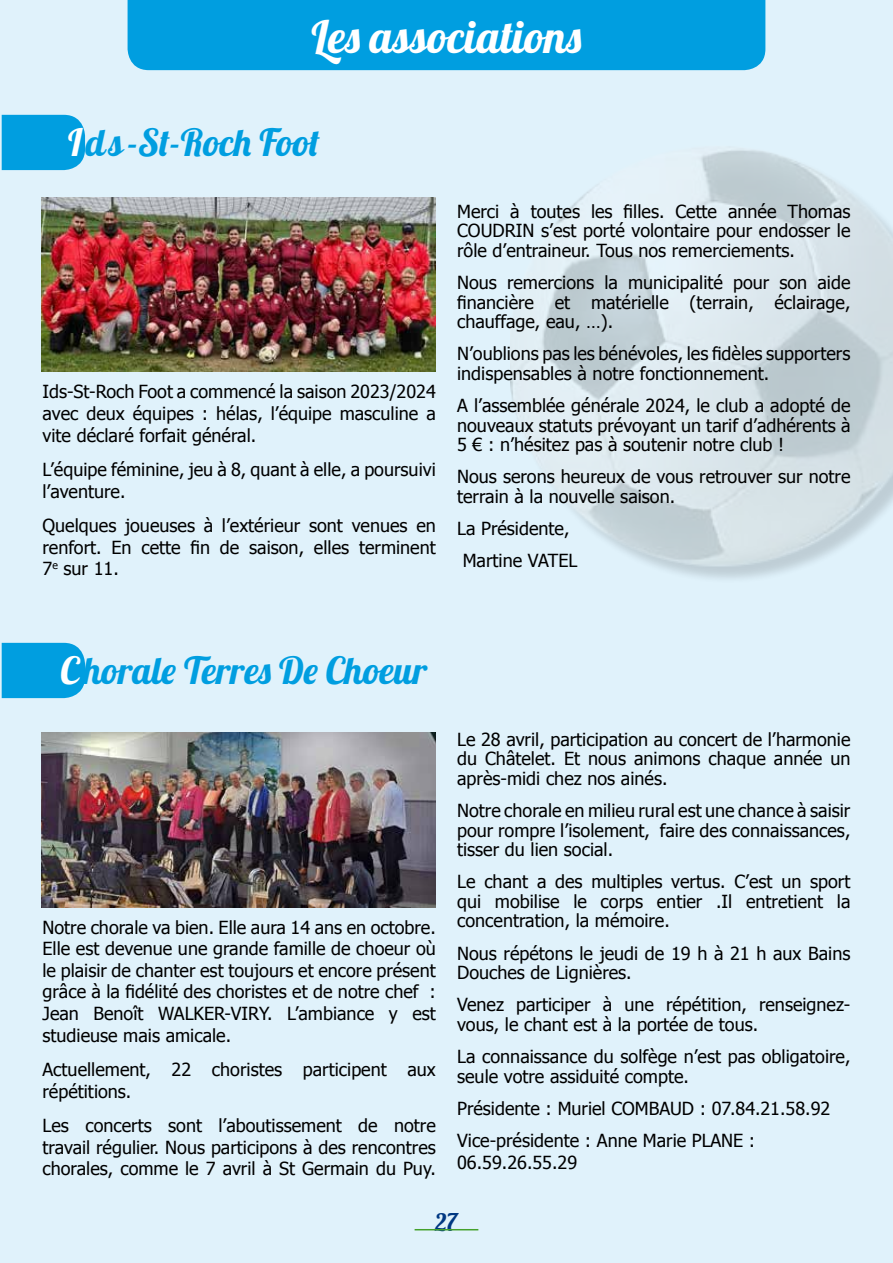
<style>
.page{position:relative;width:893px;height:1263px;background:#e0f2fb}
.page>*{position:absolute;margin:0;border:0;box-sizing:border-box;transform-origin:0 0}
.t1{font:45px "Lobster 1.4";letter-spacing:.02em;color:#fff}
.t2{font:37.5px "Lobster 1.4";letter-spacing:.02em;color:#009ee0}
.t3{font:37.5px "Lobster 1.4";color:#009ee0}
.t4{font:24px "Lobster 1.4";color:#003882}
.t5{font:18px/19.5px "Tahoma";color:#000;text-align:justify}
.s1{color:#fff}
</style>
<div class="page">
<img style="left:510px;top:150px;width:383px;height:429px">
<hr style="left:415px;top:1229px;width:63px;height:1px;background:#44a12b">
<div style="left:128px;top:0;width:637px;height:70px;background:#009ee0"></div>
<div style="left:2px;top:115px;width:83px;height:55px;background:#009ee0"></div>
<div style="left:2px;top:643px;width:83px;height:55px;background:#009ee0"></div>
<img style="left:41px;top:197px;width:395px;height:175px">
<img style="left:41px;top:732px;width:395px;height:175px">
<h1 class="t1" style="left:312px;top:8px;width:271px">Les associations</h1>
<h2 class="t3" style="left:68px;top:118px;width:253px"><span class="s1">I</span>ds -St-Roch Foot</h2>
<p class="t5" style="left:43px;top:380px;width:395px;line-height:21.6px">Ids-St-Roch Foot a commencé la saison 2023/2024 avec deux équipes : hélas, l’équipe masculine a vite déclaré forfait général.</p>
<p class="t5" style="left:43px;top:458px;width:395px;line-height:21.6px">L’équipe féminine, jeu à 8, quant à elle, a poursuivi l’aventure.</p>
<p class="t5" style="left:43px;top:514px;width:395px;line-height:21.6px">Quelques joueuses à l’extérieur sont venues en renfort. En cette fin de saison, elles terminent 7<sup>e</sup> sur 11.</p>
<p class="t5" style="left:457px;top:201px;width:395px">Merci à toutes les filles. Cette année Thomas COUDRIN s’est porté volontaire pour endosser le rôle d’entraineur. Tous nos remerciements.</p>
<p class="t5" style="left:457px;top:272px;width:395px">Nous remercions la municipalité pour son aide financière et matérielle (terrain, éclairage, chauffage, eau, …).</p>
<p class="t5" style="left:457px;top:343px;width:395px">N’oublions pas les bénévoles, les fidèles supporters indispensables à notre fonctionnement.</p>
<p class="t5" style="left:457px;top:395px;width:395px">A l’assemblée générale 2024, le club a adopté de nouveaux statuts prévoyant un tarif d’adhérents à 5 € : n’hésitez pas à soutenir notre club !</p>
<p class="t5" style="left:457px;top:466px;width:395px">Nous serons heureux de vous retrouver sur notre terrain à la nouvelle saison.</p>
<p class="t5" style="left:457px;top:512px;width:122px;line-height:32.2px;text-align:center">La Présidente,<br>Martine VATEL</p>
<h2 class="t2" style="left:61px;top:646px;width:368px"><span class="s1">C</span>horale Terres De Choeur</h2>
<p class="t5" style="left:43px;top:915px;width:395px;line-height:21.6px">Notre chorale va bien. Elle aura 14 ans en octobre.<br>Elle est devenue une grande famille de choeur où le plaisir de chanter est toujours et encore présent grâce à la fidélité des choristes et de notre chef :<br>Jean Benoît WALKER-VIRY. L’ambiance y est studieuse mais amicale.</p>
<p class="t5" style="left:43px;top:1058px;width:395px;line-height:21.6px">Actuellement, 22 choristes participent aux répétitions.</p>
<p class="t5" style="left:43px;top:1114px;width:395px;line-height:21.6px">Les concerts sont l’aboutissement de notre travail régulier. Nous participons à des rencontres chorales, comme le 7 avril à St Germain du Puy.</p>
<p class="t5" style="left:457px;top:729px;width:395px">Le 28 avril, participation au concert de l’harmonie du Châtelet. Et nous animons chaque année un après-midi chez nos ainés.</p>
<p class="t5" style="left:457px;top:800px;width:395px">Notre chorale en milieu rural est une chance à saisir pour rompre l’isolement, faire des connaissances, tisser du lien social.</p>
<p class="t5" style="left:457px;top:871px;width:395px">Le chant a des multiples vertus. C’est un sport qui mobilise le corps entier .Il entretient la concentration, la mémoire.</p>
<p class="t5" style="left:457px;top:942px;width:395px">Nous répétons le jeudi de 19 h à 21 h aux Bains<br>Douches de Lignières.</p>
<p class="t5" style="left:457px;top:994px;width:395px">Venez participer à une répétition, renseignez&shy;vous, le chant est à la portée de tous.</p>
<p class="t5" style="left:457px;top:1046px;width:395px">La connaissance du solfège n’est pas obligatoire, seule votre assiduité compte.</p>
<p class="t5" style="left:457px;top:1091px;width:375px;line-height:32.2px">Présidente : Muriel COMBAUD : 07.84.21.58.92<br>Vice-présidente : Anne Marie PLANE :</p>
<p class="t5" style="left:457px;top:1152px;width:122px">06.59.26.55.29</p>
<h3 class="t4" style="left:435px;top:1207px;width:24px">27</h3>
</div>
